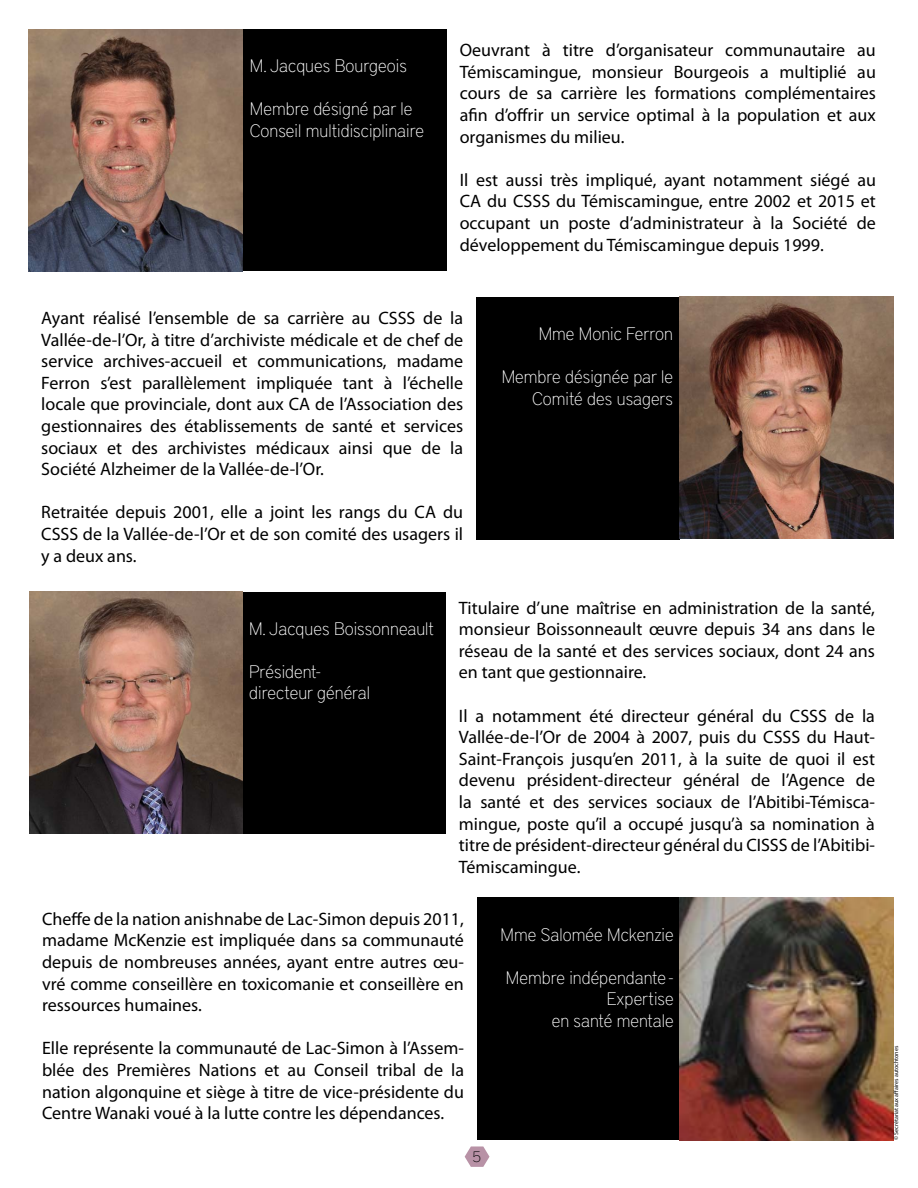
<style>
.page{position:relative;width:918px;height:1188px;background:#fff}
.page>*{position:absolute;margin:0;border:0;box-sizing:border-box;transform-origin:0 0}
.t1{font:18px/21.6px "Myriad Pro";color:#000;text-align:justify}
.t2{font:100 18px/21.6px "District Pro";color:#fff}
.t3{font:100 15px "District Pro";color:#000}
.t4{font:6px "Myriad Pro";color:#000}
</style>
<div class="page">
<svg style="left:465px;top:1146px;width:25px;height:21px"></svg>
<div style="left:243px;top:29px;width:203px;height:242px;background:#000"></div>
<div style="left:477px;top:297px;width:203px;height:242px;background:#000"></div>
<div style="left:242px;top:592px;width:203px;height:242px;background:#000"></div>
<img style="left:29px;top:592px;width:214px;height:242px">
<img style="left:680px;top:297px;width:214px;height:242px">
<div style="left:477px;top:898px;width:204px;height:242px;background:#000"></div>
<img style="left:29px;top:29px;width:214px;height:242px">
<img style="left:680px;top:898px;width:214px;height:242px">
<p class="t2" style="left:250px;top:54px;width:158px">M. Jacques Bourgeois</p>
<p class="t2" style="left:250px;top:97px;width:176px">Membre désigné par le<br>Conseil multidisciplinaire</p>
<p class="t1" style="left:460px;top:39px;width:418px">Oeuvrant à titre d’organisateur communautaire au Témiscamingue, monsieur Bourgeois a multiplié au cours de sa carrière les formations complémentaires afin d’offrir un service optimal à la population et aux organismes du milieu.</p>
<p class="t1" style="left:460px;top:169px;width:418px">Il est aussi très impliqué, ayant notamment siégé au CA du CSSS du Témiscamingue, entre 2002 et 2015 et occupant un poste d’administrateur à la Société de développement du Témiscamingue depuis 1999.</p>
<p class="t1" style="left:41px;top:307px;width:423px">Ayant réalisé l’ensemble de sa carrière au CSSS de la Vallée-de-l’Or, à titre d’archiviste médicale et de chef de service archives-accueil et communications, madame Ferron s’est parallèlement impliquée tant à l’échelle locale que provinciale, dont aux CA de l’Association des gestionnaires des établissements de santé et services sociaux et des archivistes médicaux ainsi que de la Société Alzheimer de la Vallée-de-l’Or.</p>
<p class="t1" style="left:41px;top:501px;width:423px">Retraitée depuis 2001, elle a joint les rangs du CA du CSSS de la Vallée-de-l’Or et de son comité des usagers il y a deux ans.</p>
<p class="t2" style="left:539px;top:321px;width:136px">Mme Monic Ferron</p>
<p class="t2" style="left:502px;top:365px;width:173px;text-align:right">Membre désignée par le<br>Comité des usagers</p>
<p class="t2" style="left:249px;top:616px;width:186px">M. Jacques Boissonneault</p>
<p class="t2" style="left:249px;top:660px;width:122px">Président&shy;directeur général</p>
<p class="t1" style="left:459px;top:596px;width:418px">Titulaire d’une maîtrise en administration de la santé, monsieur Boissonneault œuvre depuis 34 ans dans le réseau de la santé et des services sociaux, dont 24 ans en tant que gestionnaire.</p>
<p class="t1" style="left:459px;top:704px;width:418px">Il a notamment été directeur général du CSSS de la Vallée-de-l’Or de 2004 à 2007, puis du CSSS du Haut-Saint-François jusqu’en 2011, à la suite de quoi il est devenu président-directeur général de l’Agence de la santé et des services sociaux de l’Abitibi-Témisca&shy;mingue, poste qu’il a occupé jusqu’à sa nomination à titre de président-directeur général du CISSS de l’Abitibi-Témiscamingue.</p>
<p class="t1" style="left:42px;top:908px;width:423px">Cheffe de la nation anishnabe de Lac-Simon depuis 2011, madame McKenzie est impliquée dans sa communauté depuis de nombreuses années, ayant entre autres œu&shy;vré comme conseillère en toxicomanie et conseillère en ressources humaines.</p>
<p class="t1" style="left:42px;top:1037px;width:423px">Elle représente la communauté de Lac-Simon à l’Assem&shy;blée des Premières Nations et au Conseil tribal de la nation algonquine et siège à titre de vice-présidente du Centre Wanaki voué à la lutte contre les dépendances.</p>
<p class="t4" style="left:892px;top:1140px;width:96px;rotate:-90deg">© Secrétariat aux affaires autochtones</p>
<p class="t2" style="left:501px;top:922px;width:175px">Mme Salomée Mckenzie</p>
<p class="t2" style="left:506px;top:966px;width:169px;text-align:right">Membre indépendante -<br>Expertise<br>en santé mentale</p>
<p class="t3" style="left:472px;top:1146px;width:10px">5</p>
</div>
